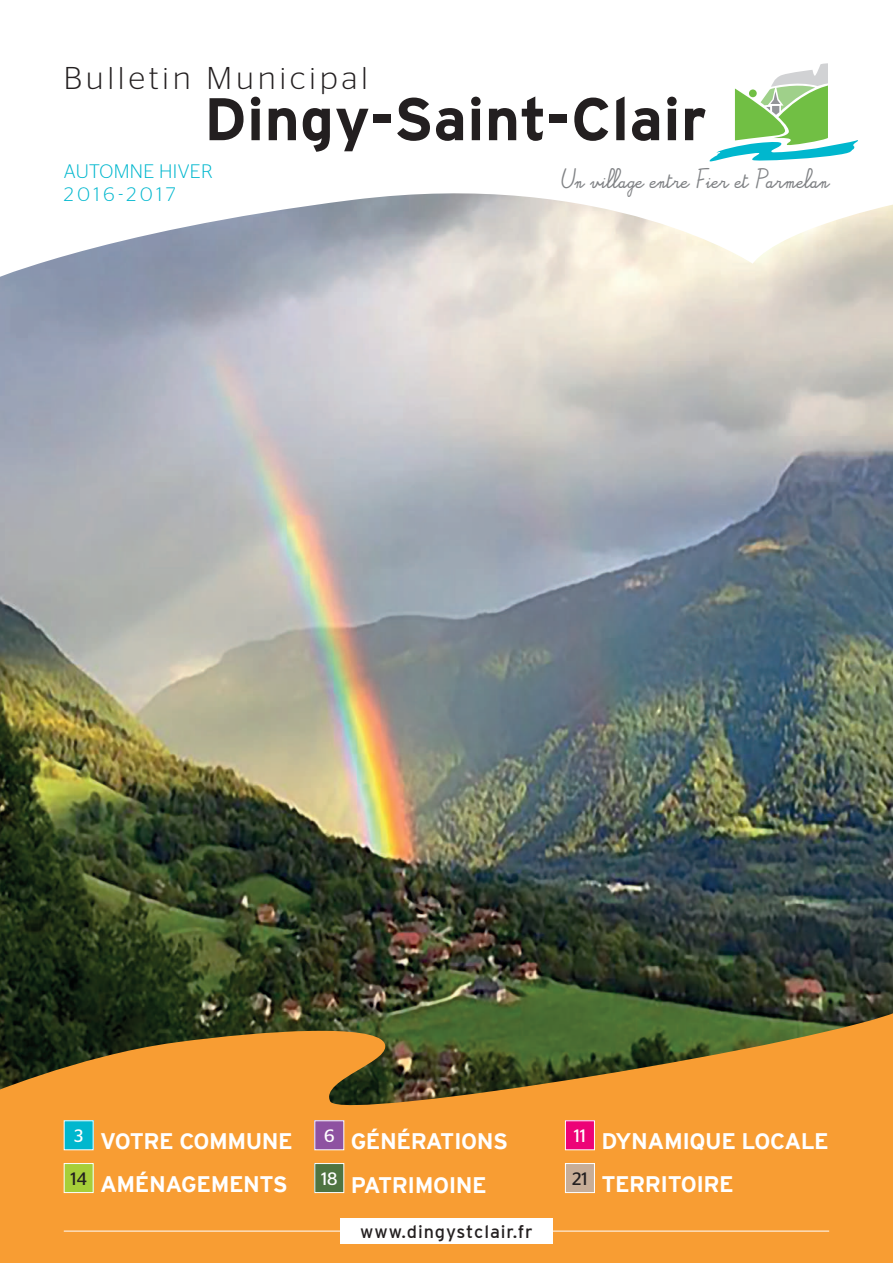
<style>
.page{position:relative;width:893px;height:1263px;background:#fff}
.page>*{position:absolute;margin:0;border:0;box-sizing:border-box;transform-origin:0 0}
.t1{font:700 60px "Interstate";letter-spacing:.01em;color:#231f20}
.t2{font:300 31.5px "Stag Sans";letter-spacing:.135em;color:#231f20}
.t3{font:700 22.5px/42.8px "Interstate";letter-spacing:-.02em;color:#fff}
.t4{font:300 19.5px/23.4px "Stag Sans";letter-spacing:.02em;color:#00b7ce}
.t5{font:18px "Interstate";letter-spacing:.05em;color:#231f20}
.t6{font:13.5px "Alamain";color:#808285}
</style>
<div class="page">
<img style="left:0;top:285px;width:893px;height:725px">
<svg style="left:0;top:1010px;width:893px;height:253px;fill:#f89d33"></svg>
<svg style="left:0;top:193px;width:893px;height:92px"></svg>
<svg style="left:709px;top:63px;width:149px;height:99px"></svg>
<div style="left:749px;top:89px;width:8px;height:8px;background:#71bf44;border-radius:50%"></div>
<div style="left:64px;top:1121px;width:29px;height:29px;background:#00b7ce"></div>
<div style="left:64px;top:1163px;width:29px;height:29px;background:#a6ce39"></div>
<div style="left:64px;top:1163px;width:30px;height:30px;border:1px solid #fff"></div>
<div style="left:315px;top:1121px;width:29px;height:29px;background:#8e52a1"></div>
<div style="left:314px;top:1120px;width:30px;height:30px;border:1px solid #fff"></div>
<div style="left:315px;top:1163px;width:29px;height:29px;background:#4f7441"></div>
<div style="left:314px;top:1163px;width:30px;height:30px;border:1px solid #fff"></div>
<div style="left:565px;top:1121px;width:29px;height:29px;background:#ed0277"></div>
<div style="left:565px;top:1120px;width:30px;height:30px;border:1px solid #fff"></div>
<div style="left:565px;top:1163px;width:29px;height:29px;background:#c7ad97"></div>
<div style="left:565px;top:1163px;width:30px;height:30px;border:1px solid #fff"></div>
<hr style="left:64px;top:1231px;width:284px;height:1px;background:#fff">
<hr style="left:545px;top:1231px;width:284px;height:1px;background:#fff">
<div style="left:340px;top:1218px;width:213px;height:26px;background:#fff"></div>
<h2 class="t2" style="left:64px;top:61px;width:305px">Bulletin Municipal</h2>
<h1 class="t1" style="left:204px;top:86px;width:504px">Dingy-Saint-Clair</h1>
<p class="t4" style="left:64px;top:159px;width:150px">AUTOMNE HIVER<br>2016-2017</p>
<p class="t6" style="left:560px;top:176px;width:270px">Un village entre Fier et Parmelan</p>
<p class="t3" style="left:70px;top:1120px;width:224px"><sup>3</sup> VOTRE COMMUNE<br><sup>14</sup> AMÉNAGEMENTS</p>
<p class="t3" style="left:321px;top:1119px;width:189px;line-height:43.5px"><sup>6</sup> GÉNÉRATIONS<br><sup>18</sup> PATRIMOINE</p>
<p class="t3" style="left:572px;top:1120px;width:258px"><sup>11</sup> DYNAMIQUE LOCALE<br><sup>21</sup> TERRITOIRE</p>
<p class="t5" style="left:360px;top:1222px;width:174px">www.dingystclair.fr</p>
</div>
